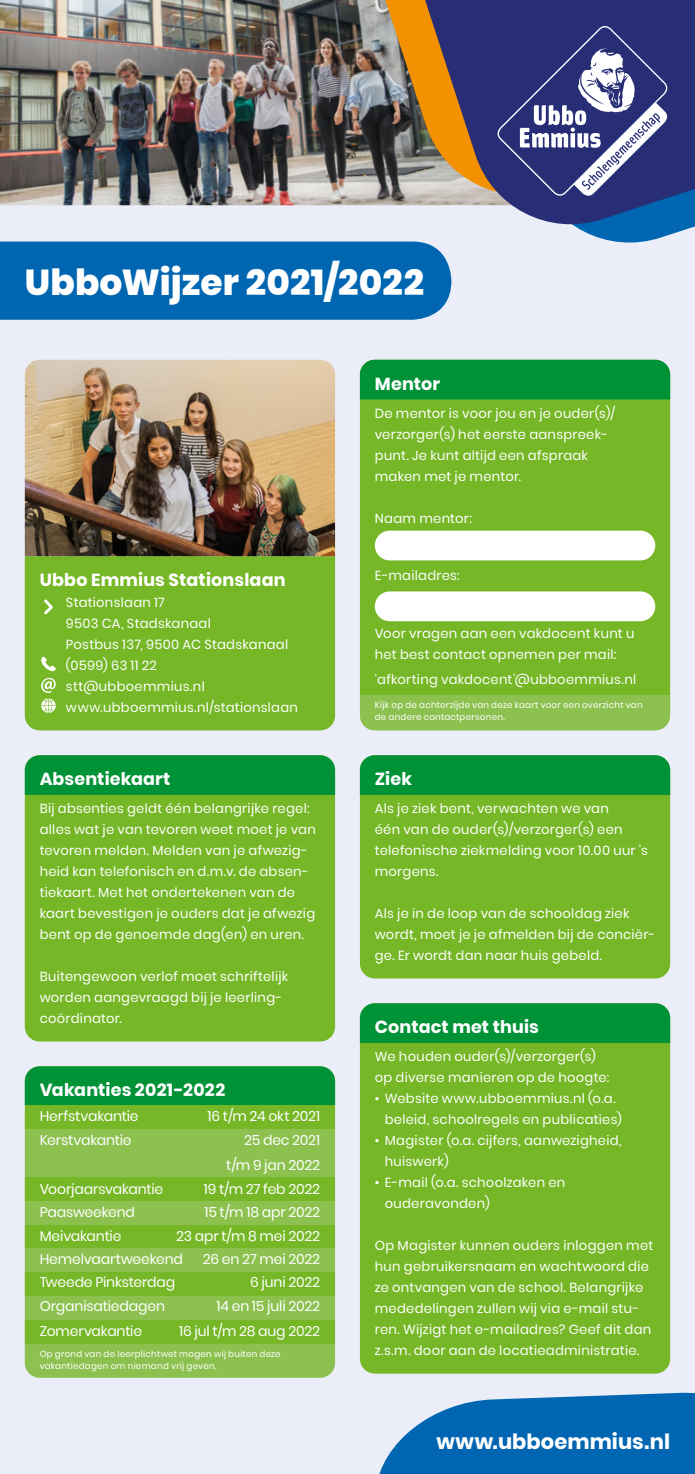
<style>
.page{position:relative;width:695px;height:1474px;background:#fff}
.page>*{position:absolute;margin:0;border:0;box-sizing:border-box;transform-origin:0 0}
.t1{font:800 36.05px "Poppins";letter-spacing:.005em;color:#fff}
.t2{font:700 21px "Poppins";color:#fff}
.t3{font:700 17.5px "Poppins";letter-spacing:.01em;color:#fff}
.t4{font:14px/24.5px "Poppins";letter-spacing:-.01em;color:#fff;text-align:right}
.t5{font:13.12px/21px "Poppins";letter-spacing:.02em;color:#fff}
.t6{font:8.75px/12.2px "Poppins";letter-spacing:.03em;color:#fff}
</style>
<div class="page">
<div style="left:0;top:0;width:694px;height:1473px;background:#ebeef9"></div>
<img style="left:0;top:0;width:355px;height:205px">
<svg style="left:594px;top:236px;width:72px;height:7px"></svg>
<img style="left:355px;top:0;width:49px;height:206px">
<svg style="left:404px;top:0;width:290px;height:236px;background:#6c687a"></svg>
<svg style="left:496px;top:26px;width:174px;height:173px;background:#525891"></svg>
<div style="left:0;top:241px;width:451px;height:79px;background:#0066b1"></div>
<div style="left:25px;top:556px;width:310px;height:174px;background:#75b726"></div>
<img style="left:25px;top:360px;width:310px;height:196px">
<svg style="left:41px;top:656px;width:15px;height:15px"></svg>
<svg style="left:41px;top:678px;width:15px;height:35px"></svg>
<svg style="left:41px;top:596px;width:14px;height:21px"></svg>
<div style="left:360px;top:360px;width:310px;height:370px;background:#75b726;border-radius:15px"></div>
<div style="left:360px;top:360px;width:310px;height:39px;background:#009236"></div>
<div style="left:25px;top:755px;width:310px;height:286px;background:#75b726;border-radius:15px"></div>
<div style="left:25px;top:755px;width:310px;height:40px;background:#009236"></div>
<div style="left:360px;top:1003px;width:310px;height:370px;background:#75b726;border-radius:15px"></div>
<div style="left:360px;top:1003px;width:310px;height:40px;background:#009236"></div>
<div style="left:360px;top:755px;width:310px;height:223px;background:#75b726;border-radius:15px"></div>
<div style="left:360px;top:755px;width:310px;height:40px;background:#009236"></div>
<svg style="left:379px;top:1392px;width:315px;height:81px"></svg>
<div style="left:360px;top:695px;width:310px;height:35px;background:#8cc14f"></div>
<div style="left:25px;top:1066px;width:310px;height:311px;background:#75b726;border-radius:15px"></div>
<div style="left:25px;top:1129px;width:310px;height:47px;background:#8cc14f"></div>
<div style="left:25px;top:1066px;width:310px;height:38px;background:#009236"></div>
<div style="left:25px;top:1200px;width:310px;height:24px;background:#8cc14f"></div>
<div style="left:25px;top:1248px;width:310px;height:24px;background:#8cc14f"></div>
<div style="left:25px;top:1296px;width:310px;height:23px;background:#8cc14f"></div>
<div style="left:25px;top:1344px;width:310px;height:33px;background:#8cc14f"></div>
<div style="left:375px;top:530px;width:280px;height:30px;background:#fff;border-radius:15px"></div>
<div style="left:375px;top:591px;width:280px;height:30px;background:#fff;border-radius:15px"></div>
<h1 class="t1" style="left:25px;top:262px;width:401px">UbboWijzer 2021/2022</h1>
<h3 class="t3" style="left:40px;top:569px;width:247px">Ubbo Emmius Stationslaan</h3>
<p class="t5" style="left:66px;top:592px;width:233px">Stationslaan 17<br>9503 CA, Stadskanaal<br>Postbus 137, 9500 AC Stadskanaal (0599) 63 11 22 stt@ubboemmius.nl www.ubboemmius.nl/stationslaan</p>
<h3 class="t3" style="left:40px;top:768px;width:132px">Absentiekaart</h3>
<p class="t5" style="left:40px;top:798px;width:277px">Bij absenties geldt één belangrijke regel: alles wat je van tevoren weet moet je van tevoren melden. Melden van je afwezig&shy;heid kan telefonisch en d.m.v. de absen&shy;tiekaart. Met het ondertekenen van de kaart bevestigen je ouders dat je afwezig bent op de genoemde dag(en) en uren.</p>
<p class="t5" style="left:40px;top:966px;width:250px">Buitengewoon verlof moet schriftelijk worden aangevraagd bij je leerling&shy;coördinator.</p>
<h3 class="t3" style="left:40px;top:1079px;width:187px">Vakanties 2021-2022</h3>
<p class="t4" style="left:40px;top:1103px;width:100px">Herfstvakantie</p>
<p class="t4" style="left:207px;top:1103px;width:114px">16 t/m 24 okt 2021</p>
<p class="t4" style="left:40px;top:1128px;width:93px">Kerstvakantie</p>
<p class="t4" style="left:226px;top:1128px;width:95px">25 dec 2021 t/m 9 jan 2022</p>
<p class="t4" style="left:40px;top:1177px;width:125px">Voorjaarsvakantie</p>
<p class="t4" style="left:204px;top:1177px;width:118px">19 t/m 27 feb 2022</p>
<p class="t4" style="left:40px;top:1199px;width:97px">Paasweekend</p>
<p class="t4" style="left:204px;top:1199px;width:117px">15 t/m 18 apr 2022</p>
<p class="t4" style="left:40px;top:1224px;width:83px">Meivakantie</p>
<p class="t4" style="left:40px;top:1225px;width:282px;line-height:22.8px;text-align:left;text-indent:136px">23 apr t/m 8 mei 2022<br>Hemelvaartweekend</p>
<p class="t4" style="left:203px;top:1247px;width:119px">26 en 27 mei 2022</p>
<p class="t4" style="left:40px;top:1269px;width:137px">Tweede Pinksterdag</p>
<p class="t4" style="left:250px;top:1269px;width:71px">6 juni 2022</p>
<p class="t4" style="left:40px;top:1294px;width:127px">Organisatiedagen</p>
<p class="t4" style="left:216px;top:1294px;width:105px">14 en 15 juli 2022</p>
<p class="t4" style="left:40px;top:1318px;width:104px">Zomervakantie</p>
<p class="t4" style="left:179px;top:1318px;width:143px">16 jul t/m 28 aug 2022</p>
<p class="t6" style="left:40px;top:1347px;width:242px">Op grond van de leerplichtwet mogen wij buiten deze vakantiedagen om niemand vrij geven.</p>
<h3 class="t3" style="left:375px;top:373px;width:67px">Mentor</h3>
<p class="t5" style="left:375px;top:402px;width:242px">De mentor is voor jou en je ouder(s)/ verzorger(s) het eerste aanspreek&shy;punt. Je kunt altijd een afspraak maken met je mentor.</p>
<p class="t5" style="left:375px;top:507px;width:99px">Naam mentor:</p>
<p class="t5" style="left:375px;top:565px;width:86px">E-mailadres:</p>
<p class="t5" style="left:375px;top:623px;width:261px">Voor vragen aan een vakdocent kunt u het best contact opnemen per mail:</p>
<p class="t5" style="left:375px;top:668px;width:263px">‘afkorting vakdocent’@ubboemmius.nl</p>
<p class="t6" style="left:375px;top:699px;width:269px">Kijk op de achterzijde van deze kaart voor een overzicht van de andere contactpersonen.</p>
<h3 class="t3" style="left:375px;top:768px;width:39px">Ziek</h3>
<p class="t5" style="left:375px;top:798px;width:274px">Als je ziek bent, verwachten we van<br>één van de ouder(s)/verzorger(s) een telefonische ziekmelding voor 10.00 uur ’s morgens.</p>
<p class="t5" style="left:375px;top:903px;width:282px">Als je in de loop van de schooldag ziek wordt, moet je je afmelden bij de conciër&shy;ge. Er wordt dan naar huis gebeld.</p>
<h3 class="t3" style="left:375px;top:1016px;width:166px">Contact met thuis</h3>
<p class="t5" style="left:375px;top:1046px;width:236px">We houden ouder(s)/verzorger(s) op diverse manieren op de hoogte:</p>
<p class="t5" style="left:384px;top:1088px;width:239px;text-indent:-10px">• Website www.ubboemmius.nl (o.a. beleid, schoolregels en publicaties)</p>
<p class="t5" style="left:384px;top:1130px;width:238px;text-indent:-10px">• Magister (o.a. cijfers, aanwezigheid, huiswerk)</p>
<p class="t5" style="left:384px;top:1172px;width:182px;text-indent:-10px">• E-mail (o.a. schoolzaken en ouderavonden)</p>
<p class="t5" style="left:375px;top:1235px;width:280px">Op Magister kunnen ouders inloggen met hun gebruikersnaam en wachtwoord die ze ontvangen van de school. Belangrijke mededelingen zullen wij via e-mail stu&shy;ren. Wijzigt het e-mailadres? Geef dit dan z.s.m. door aan de locatieadministratie.</p>
<h2 class="t2" style="left:436px;top:1429px;width:235px">www.ubboemmius.nl</h2>
</div>
